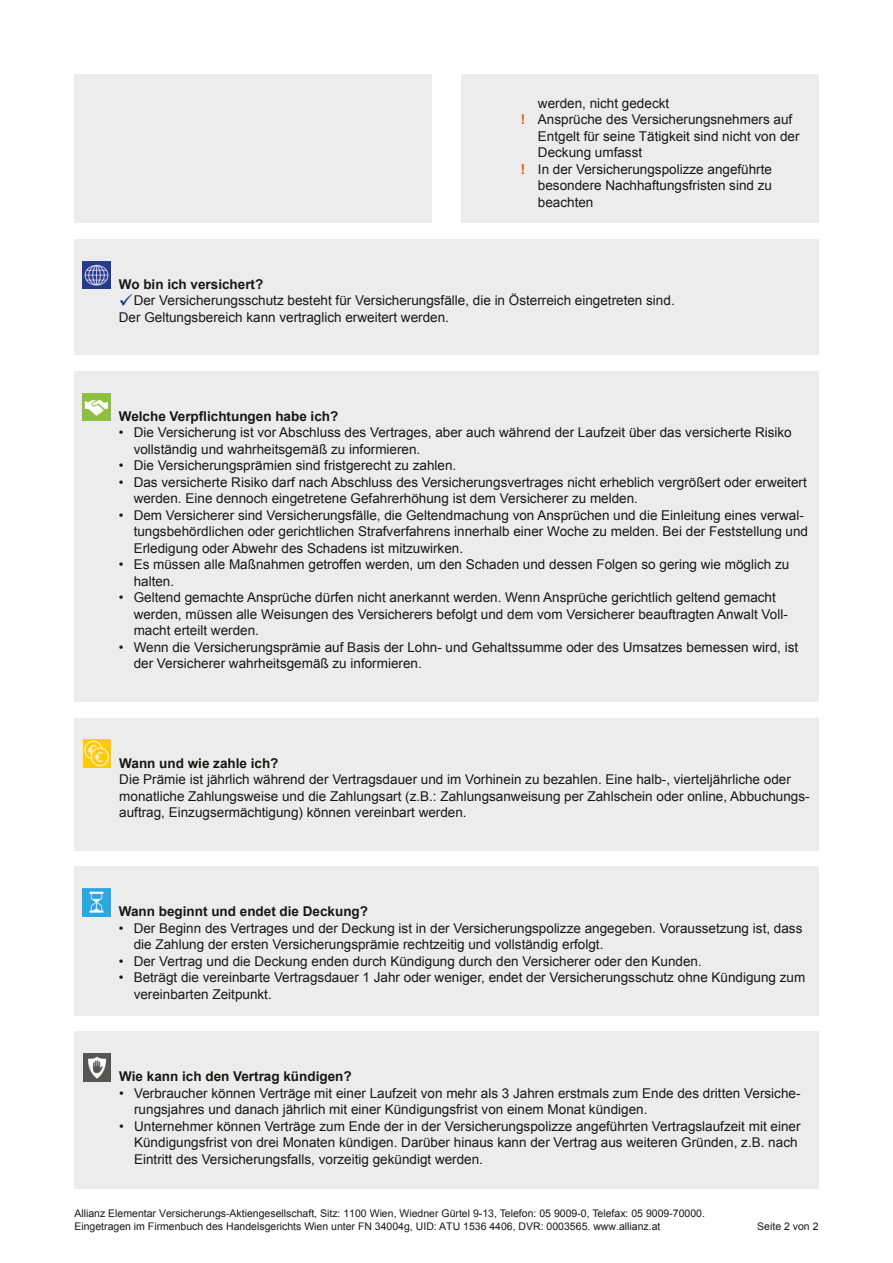
<style>
.page{position:relative;width:893px;height:1263px;background:#fff}
.page>*{position:absolute;margin:0;border:0;box-sizing:border-box;transform-origin:0 0}
.t1{font:13.5px/16.5px "Arial";color:#181716}
.t2{font:700 13.5px "Arial";color:#181716}
.t3{font:10.5px/12.8px "Arial";color:#181716}
.s1{font-weight:700;color:#ea5901}
.s2{color:#003d84}
</style>
<div class="page">
<div style="left:74px;top:239px;width:744px;height:116px;background:#ececec"></div>
<div style="left:74px;top:371px;width:744px;height:330px;background:#ececec"></div>
<div style="left:74px;top:718px;width:745px;height:132px;background:#ececec"></div>
<div style="left:74px;top:866px;width:744px;height:141px;background:#ececec"></div>
<div style="left:75px;top:1031px;width:744px;height:157px;background:#ececec"></div>
<img style="left:83px;top:261px;width:27px;height:28px">
<img style="left:83px;top:393px;width:27px;height:28px">
<img style="left:83px;top:740px;width:28px;height:27px">
<div style="left:74px;top:883px;width:744px;height:132px;background:#ececec"></div>
<img style="left:83px;top:888px;width:27px;height:28px">
<img style="left:83px;top:1053px;width:28px;height:28px">
<div style="left:74px;top:74px;width:358px;height:149px;background:#ececec"></div>
<div style="left:461px;top:74px;width:358px;height:149px;background:#ececec"></div>
<p class="t1" style="left:538px;top:95px;width:133px">werden, nicht gedeckt</p>
<p class="t1" style="left:521px;top:111px;width:273px"><span class="s1">!</span> Ansprüche des Versicherungsnehmers auf</p>
<p class="t1" style="left:538px;top:128px;width:263px">Entgelt für seine Tätigkeit sind nicht von der</p>
<p class="t1" style="left:538px;top:144px;width:106px">Deckung umfasst</p>
<p class="t1" style="left:521px;top:161px;width:253px"><span class="s1">!</span> In der Versicherungspolizze angeführte</p>
<p class="t1" style="left:538px;top:177px;width:236px">besondere Nachhaftungsfristen sind zu</p>
<p class="t1" style="left:538px;top:194px;width:57px">beachten</p>
<p class="t2" style="left:119px;top:275px;width:146px">Wo bin ich versichert?</p>
<p class="t1" style="left:119px;top:293px;width:557px"><span class="s2">✓</span>Der Versicherungsschutz besteht für Versicherungsfälle, die in Österreich eingetreten sind.<br>Der Geltungsbereich kann vertraglich erweitert werden.</p>
<p class="t2" style="left:119px;top:407px;width:221px">Welche Verpflichtungen habe ich?</p>
<p class="t1" style="left:134px;top:425px;width:660px;text-indent:-15px">• Die Versicherung ist vor Abschluss des Vertrages, aber auch während der Laufzeit über das versicherte Risiko vollständig und wahrheitsgemäß zu informieren.</p>
<p class="t1" style="left:119px;top:458px;width:339px">• Die Versicherungsprämien sind fristgerecht zu zahlen.</p>
<p class="t1" style="left:134px;top:474px;width:675px;text-indent:-15px">• Das versicherte Risiko darf nach Abschluss des Versicherungsvertrages nicht erheblich vergrößert oder erweitert werden. Eine dennoch eingetretene Gefahrerhöhung ist dem Versicherer zu melden.</p>
<p class="t1" style="left:134px;top:507px;width:676px;text-indent:-15px">• Dem Versicherer sind Versicherungsfälle, die Geltendmachung von Ansprüchen und die Einleitung eines verwal&shy;tungsbehördlichen oder gerichtlichen Strafverfahrens innerhalb einer Woche zu melden. Bei der Feststellung und<br>Erledigung oder Abwehr des Schadens ist mitzuwirken.</p>
<p class="t1" style="left:134px;top:557px;width:657px;text-indent:-15px">• Es müssen alle Maßnahmen getroffen werden, um den Schaden und dessen Folgen so gering wie möglich zu halten.</p>
<p class="t1" style="left:134px;top:590px;width:656px;text-indent:-15px">• Geltend gemachte Ansprüche dürfen nicht anerkannt werden. Wenn Ansprüche gerichtlich geltend gemacht werden, müssen alle Weisungen des Versicherers befolgt und dem vom Versicherer beauftragten Anwalt Voll&shy;macht erteilt werden.</p>
<p class="t1" style="left:134px;top:639px;width:666px;text-indent:-15px">• Wenn die Versicherungsprämie auf Basis der Lohn- und Gehaltssumme oder des Umsatzes bemessen wird, ist der Versicherer wahrheitsgemäß zu informieren.</p>
<p class="t2" style="left:119px;top:754px;width:161px">Wann und wie zahle ich?</p>
<p class="t1" style="left:119px;top:771px;width:692px">Die Prämie ist jährlich während der Vertragsdauer und im Vorhinein zu bezahlen. Eine halb-, vierteljährliche oder monatliche Zahlungsweise und die Zahlungsart (z.B.: Zahlungsanweisung per Zahlschein oder online, Abbuchungs&shy;auftrag, Einzugsermächtigung) können vereinbart werden.</p>
<p class="t2" style="left:119px;top:902px;width:251px">Wann beginnt und endet die Deckung?</p>
<p class="t1" style="left:134px;top:920px;width:670px;text-indent:-15px">• Der Beginn des Vertrages und der Deckung ist in der Versicherungspolizze angegeben. Voraussetzung ist, dass die Zahlung der ersten Versicherungsprämie rechtzeitig und vollständig erfolgt.</p>
<p class="t1" style="left:119px;top:953px;width:584px">• Der Vertrag und die Deckung enden durch Kündigung durch den Versicherer oder den Kunden.</p>
<p class="t1" style="left:134px;top:969px;width:673px;text-indent:-15px">• Beträgt die vereinbarte Vertragsdauer 1 Jahr oder weniger, endet der Versicherungsschutz ohne Kündigung zum vereinbarten Zeitpunkt.</p>
<p class="t2" style="left:119px;top:1067px;width:234px">Wie kann ich den Vertrag kündigen?</p>
<p class="t1" style="left:134px;top:1085px;width:668px;text-indent:-15px">• Verbraucher können Verträge mit einer Laufzeit von mehr als 3 Jahren erstmals zum Ende des dritten Versiche&shy;rungsjahres und danach jährlich mit einer Kündigungsfrist von einem Monat kündigen.</p>
<p class="t1" style="left:134px;top:1118px;width:668px;text-indent:-15px">• Unternehmer können Verträge zum Ende der in der Versicherungspolizze angeführten Vertragslaufzeit mit einer<br>Kündigungsfrist von drei Monaten kündigen. Darüber hinaus kann der Vertrag aus weiteren Gründen, z.B. nach<br>Eintritt des Versicherungsfalls, vorzeitig gekündigt werden.</p>
<p class="t3" style="left:74px;top:1207px;width:632px">Allianz Elementar Versicherungs-Aktiengesellschaft, Sitz: 1100 Wien, Wiedner Gürtel 9-13, Telefon: 05 9009-0, Telefax: 05 9009-70000.<br>Eingetragen im Firmenbuch des Handelsgerichts Wien unter FN 34004g, UID: ATU 1536 4406, DVR: 0003565. www.allianz.at</p>
<p class="t3" style="left:757px;top:1219px;width:63px">Seite 2 von 2</p>
</div>
